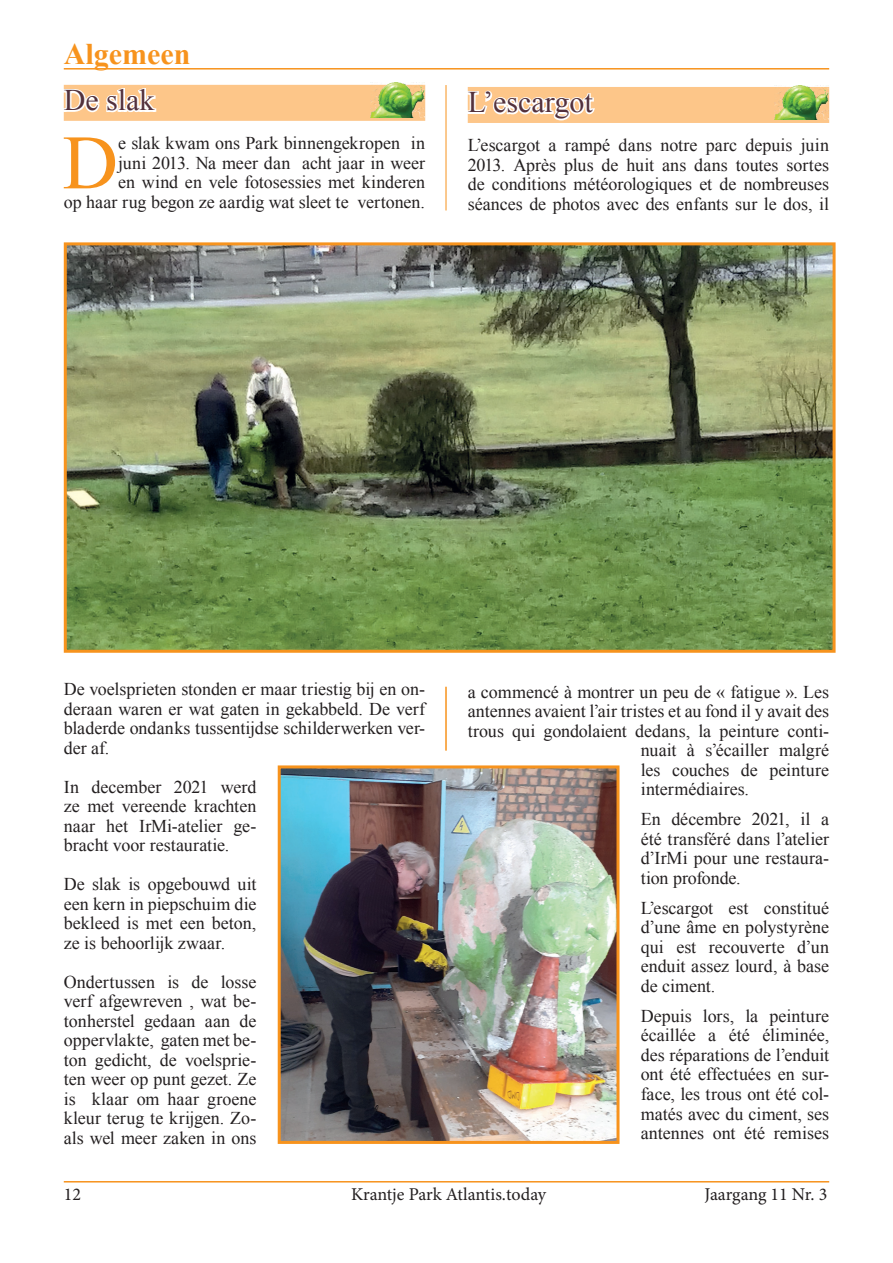
<style>
.page{position:relative;width:893px;height:1263px;background:#fff}
.page>*{position:absolute;margin:0;border:0;box-sizing:border-box;transform-origin:0 0}
.Broodtekst{font:76.95px "Times New Roman";color:#f7931d}
.Titel_20{font:30px "Times New Roman";color:#53313c}
.t1{font:700 30px "Times New Roman";color:#f7931d}
.Broodtekst-2{font:18px/19.5px "Times New Roman";color:#231f20;text-align:justify}
.t2{font:18px "Minion Pro";letter-spacing:-.005em;color:#231f20}
</style>
<div class="page">
<hr style="left:64px;top:1181px;width:765px;height:1px;background:#f7931d">
<hr style="left:64px;top:68px;width:765px;height:2px;background:#f7931d">
<hr style="left:446px;top:687px;width:1px;height:63px;background:#f7931d">
<hr style="left:446px;top:85px;width:1px;height:125px;background:#f7931d">
<div style="left:468px;top:87px;width:361px;height:36px;background:#fdc689"></div>
<svg style="left:467px;top:88px;width:128px;height:35px"></svg>
<img style="left:774px;top:85px;width:54px;height:35px">
<div style="left:64px;top:85px;width:361px;height:36px;background:#fdc689"></div>
<svg style="left:63px;top:86px;width:94px;height:29px"></svg>
<img style="left:371px;top:83px;width:54px;height:35px">
<img style="left:68px;top:246px;width:764px;height:403px">
<div style="left:64px;top:242px;width:772px;height:411px;border:3px solid #f7931d"></div>
<img style="left:282px;top:769px;width:333px;height:371px">
<div style="left:278px;top:765px;width:341px;height:379px;border:3px solid #f7931d"></div>
<h2 class="t1" style="left:64px;top:33px;width:128px">Algemeen</h2>
<p class="Titel_20" style="left:64px;top:80px;width:92px">De slak</p>
<p class="Broodtekst" style="left:62px;top:111px;width:57px">D</p>
<p class="Broodtekst-2" style="left:64px;top:133px;width:363px;text-align:right">e slak kwam ons Park binnengekropen in<br>juni 2013. Na meer dan acht jaar in weer<br>en wind en vele fotosessies met kinderen<br>op haar rug begon ze aardig wat sleet te vertonen.</p>
<p class="Titel_20" style="left:468px;top:82px;width:126px">L’escargot</p>
<p class="Broodtekst-2" style="left:468px;top:135px;width:363px">L’escargot a rampé dans notre parc depuis juin 2013. Après plus de huit ans dans toutes sortes de conditions météorologiques et de nombreuses séances de photos avec des enfants sur le dos, il</p>
<p class="Broodtekst-2" style="left:64px;top:679px;width:363px">De voelsprieten stonden er maar triestig bij en on&shy;deraan waren er wat gaten in gekabbeld. De verf bladerde ondanks tussentijdse schilderwerken ver&shy;der af.</p>
<p class="Broodtekst-2" style="left:64px;top:777px;width:194px">In december 2021 werd ze met vereende krachten naar het IrMi-atelier ge&shy;bracht voor restauratie.</p>
<p class="Broodtekst-2" style="left:64px;top:874px;width:194px">De slak is opgebouwd uit een kern in piepschuim die bekleed is met een beton, ze is behoorlijk zwaar.</p>
<p class="Broodtekst-2" style="left:64px;top:972px;width:194px">Ondertussen is de losse verf afgewreven , wat be&shy;tonherstel gedaan aan de oppervlakte, gaten met be&shy;ton gedicht, de voelsprie&shy;ten weer op punt gezet. Ze is klaar om haar groene kleur terug te krijgen. Zo&shy;als wel meer zaken in ons</p>
<p class="Broodtekst-2" style="left:468px;top:681px;width:363px">a commencé à montrer un peu de « fatigue ». Les</p>
<p class="Broodtekst-2" style="left:468px;top:701px;width:363px">antennes avaient l’air tristes et au fond il y avait des</p>
<p class="Broodtekst-2" style="left:468px;top:720px;width:363px">trous qui gondolaient dedans, la peinture conti-</p>
<p class="Broodtekst-2" style="left:641px;top:740px;width:190px">nuait à s’écailler malgré</p>
<p class="Broodtekst-2" style="left:641px;top:759px;width:190px">les couches de peinture</p>
<p class="Broodtekst-2" style="left:641px;top:779px;width:110px">intermédiaires.</p>
<p class="Broodtekst-2" style="left:641px;top:809px;width:190px">En décembre 2021, il a été transféré dans l’atelier d’IrMi pour une restaura&shy;tion profonde.</p>
<p class="Broodtekst-2" style="left:641px;top:898px;width:190px">L’escargot est constitué d’une âme en polystyrène qui est recouverte d’un enduit assez lourd, à base de ciment.</p>
<p class="Broodtekst-2" style="left:641px;top:1006px;width:190px">Depuis lors, la peinture écaillée a été éliminée, des réparations de l’enduit ont été effectuées en sur&shy;face, les trous ont été col&shy;matés avec du ciment, ses antennes ont été remises</p>
<p class="t2" style="left:64px;top:1182px;width:19px">12</p>
<p class="t2" style="left:351px;top:1182px;width:197px">Krantje Park Atlantis.today</p>
<p class="t2" style="left:705px;top:1182px;width:124px">Jaargang 11 Nr. 3</p>
</div>
